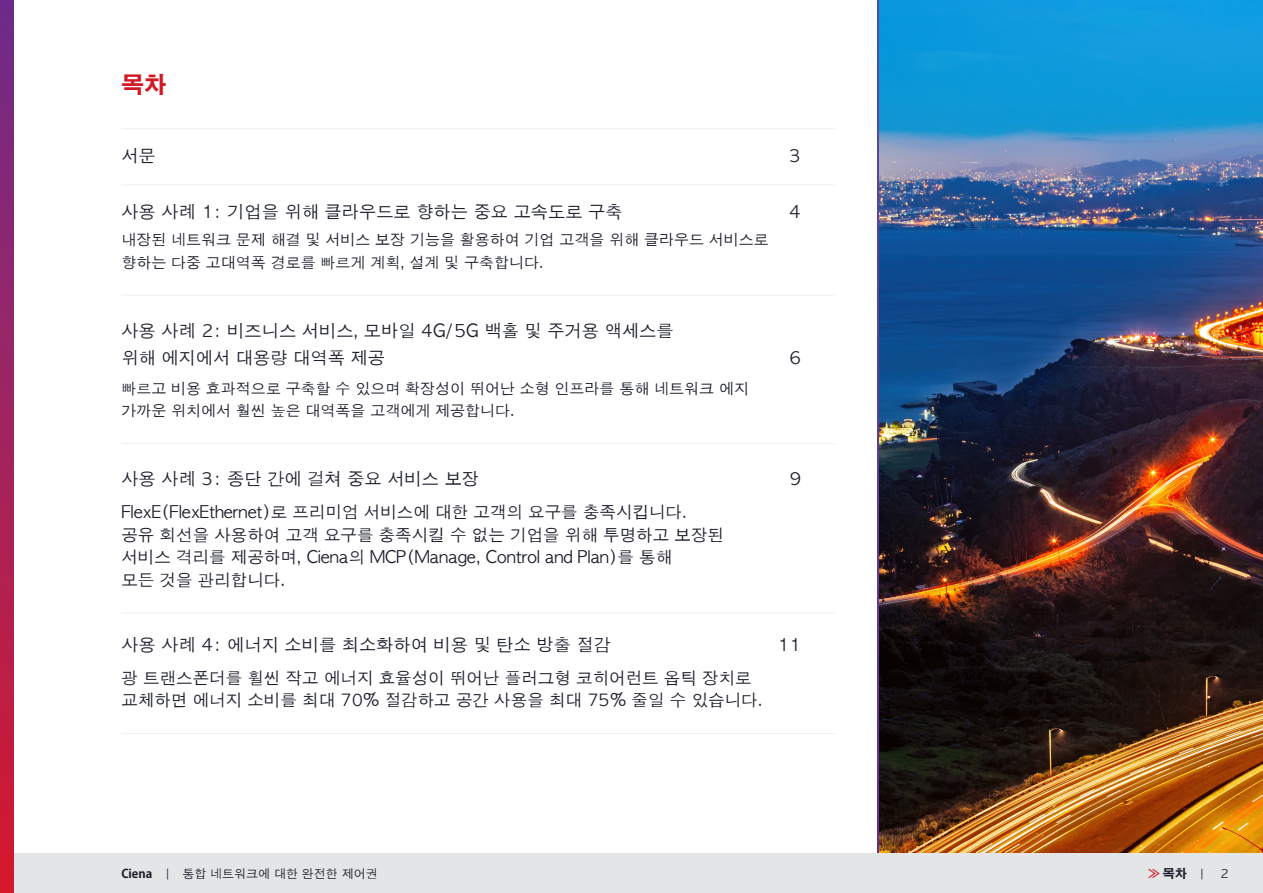
<style>
.page{position:relative;width:1263px;height:893px;background:#fff}
.page>*{position:absolute;margin:0;border:0;box-sizing:border-box;transform-origin:0 0}
.eBook_TOC_Header{font:700 22.5px "Adobe Gothic Std";color:#d31924}
.t1{font:17.25px/27px "Apple Gothic";color:#1b1e2a}
.eBook_TOC_Use_Case{font:16.5px/22.5px "Apple Gothic";color:#1b1e2a}
.eBook_TOC_Use_Case-2{font:15px/22.5px "Apple Gothic";color:#1b1e2a}
.t2{font:12px "Apple Gothic";color:#1b1e2a}
.t3{font:700 12px "Adobe Gothic Std";color:#1b1e2a}
.s1{font-family:"Adobe Gothic Std";font-weight:700}
.s2{color:#d31924}
.s3{font-family:"Apple Gothic";font-weight:400}
</style>
<div class="page">
<hr style="left:121px;top:128px;width:714px;height:1px;background:#efeff0">
<hr style="left:121px;top:185px;width:714px;height:1px;background:#efeff0">
<hr style="left:121px;top:295px;width:714px;height:1px;background:#efeff0">
<hr style="left:121px;top:443px;width:714px;height:1px;background:#efeff0">
<hr style="left:121px;top:613px;width:714px;height:1px;background:#efeff0">
<hr style="left:121px;top:733px;width:714px;height:1px;background:#efeff0">
<img style="left:879px;top:0;width:384px;height:853px">
<div style="left:0;top:853px;width:1263px;height:40px;background:#e4e5e6"></div>
<svg style="left:0;top:0;width:14px;height:893px;background:#a1225c"></svg>
<p class="eBook_TOC_Header" style="left:121px;top:71px;width:46px">목차</p>
<p class="t1" style="left:121px;top:143px;width:36px">서문</p>
<p class="t1" style="left:789px;top:143px;width:13px">3</p>
<p class="t1" style="left:121px;top:199px;width:503px">사용 사례 1: 기업을 위해 클라우드로 향하는 중요 고속도로 구축</p>
<p class="t1" style="left:789px;top:199px;width:13px">4</p>
<p class="eBook_TOC_Use_Case-2" style="left:121px;top:229px;width:649px">내장된 네트워크 문제 해결 및 서비스 보장 기능을 활용하여 기업 고객을 위해 클라우드 서비스로 향하는 다중 고대역폭 경로를 빠르게 계획, 설계 및 구축합니다.</p>
<p class="t1" style="left:121px;top:318px;width:554px">사용 사례 2: 비즈니스 서비스, 모바일 4G/5G 백홀 및 주거용 액세스를 위해 에지에서 대용량 대역폭 제공</p>
<p class="eBook_TOC_Use_Case-2" style="left:121px;top:377px;width:629px">빠르고 비용 효과적으로 구축할 수 있으며 확장성이 뛰어난 소형 인프라를 통해 네트워크 에지 가까운 위치에서 훨씬 높은 대역폭을 고객에게 제공합니다.</p>
<p class="t1" style="left:789px;top:345px;width:13px">6</p>
<p class="t1" style="left:121px;top:465px;width:359px">사용 사례 3: 종단 간에 걸쳐 중요 서비스 보장</p>
<p class="t1" style="left:789px;top:465px;width:13px">9</p>
<p class="eBook_TOC_Use_Case" style="left:121px;top:501px;width:604px">FlexE(FlexEthernet)로 프리미엄 서비스에 대한 고객의 요구를 충족시킵니다. 공유 회선을 사용하여 고객 요구를 충족시킬 수 없는 기업을 위해 투명하고 보장된 서비스 격리를 제공하며, Ciena의 MCP(Manage, Control and Plan)를 통해<br>모든 것을 관리합니다.</p>
<p class="t1" style="left:121px;top:632px;width:491px">사용 사례 4: 에너지 소비를 최소화하여 비용 및 탄소 방출 절감</p>
<p class="t1" style="left:777px;top:632px;width:25px">11</p>
<p class="eBook_TOC_Use_Case" style="left:121px;top:667px;width:643px">광 트랜스폰더를 휠씬 작고 에너지 효율성이 뛰어난 플러그형 코히어런트 옵틱 장치로 교체하면 에너지 소비를 최대 70% 절감하고 공간 사용을 최대 75% 줄일 수 있습니다.</p>
<p class="t2" style="left:121px;top:867px;width:258px"><span class="s1">Ciena</span> | 통합 네트워크에 대한 완전한 제어권</p>
<p class="t3" style="left:1148px;top:866px;width:58px"><span class="s2">»</span> 목차 <span class="s3">|</span></p>
<p class="t2" style="left:1220px;top:867px;width:10px">2</p>
</div>
